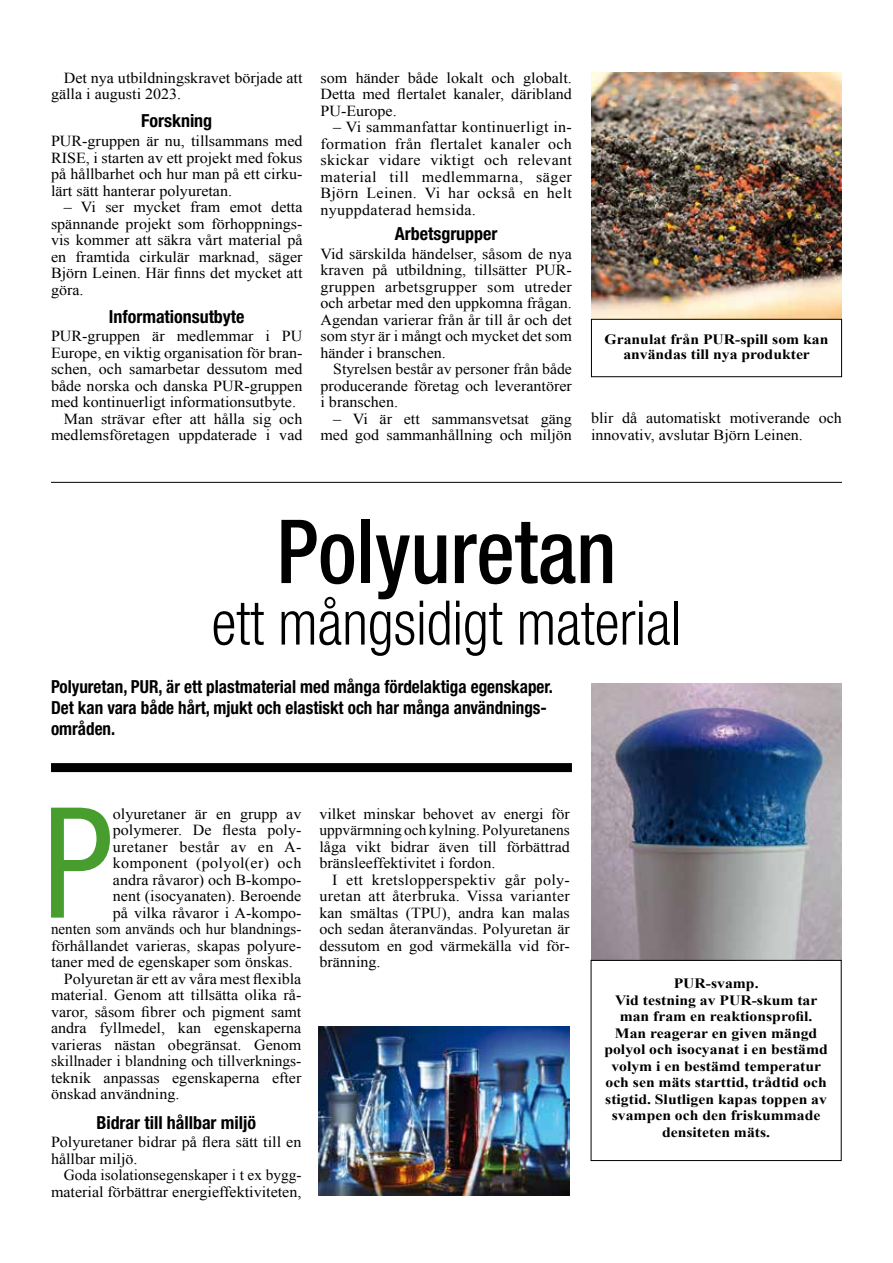
<style>
.page{position:relative;width:893px;height:1263px;background:#fff}
.page>*{position:absolute;margin:0;border:0;box-sizing:border-box;transform-origin:0 0}
.t1{font:condensed 153.9px "Helvetica Neue LT Std";color:#479d2e;scale:.95 1}
.t2{font:500 condensed 88.5px "Helvetica Neue LT Std";color:#000;scale:.94 1}
.t3{font:300 condensed 61.5px "Helvetica Neue LT Std";color:#000;scale:.94 1}
.t4{font:700 condensed 18px/21px "Helvetica Neue LT Std";color:#000;scale:.95 1}
.t5{font:700 condensed 18px "Helvetica Neue LT Std";color:#000}
.t6{font:15.3px/16.5px "Times New Roman";color:#000;text-align:justify;scale:1.05 1}
.t7{font:15.3px/16.5px "Times New Roman";color:#000;text-align:justify}
.t8{font:15.3px "Times New Roman";letter-spacing:.02em;color:#000;scale:1.05 1}
.t9{font:700 14.25px/16.5px "Times New Roman";color:#000;text-align:center;scale:1.1 1}
</style>
<div class="page">
<img style="left:591px;top:684px;width:251px;height:276px">
<div style="left:591px;top:960px;width:251px;height:201px;border:1px solid #000"></div>
<img style="left:591px;top:72px;width:251px;height:247px">
<hr style="left:51px;top:482px;width:791px;height:1px;background:#000">
<img style="left:319px;top:1026px;width:251px;height:169px">
<div style="left:51px;top:763px;width:521px;height:9px;background:#000"></div>
<div style="left:591px;top:319px;width:251px;height:58px;border:1px solid #000"></div>
<p class="t6" style="left:51px;top:69px;width:241px;text-indent:13px">Det nya utbildningskravet började att gälla i augusti 2023.</p>
<p class="t5" style="left:141px;top:110px;width:72px">Forskning</p>
<p class="t6" style="left:51px;top:132px;width:241px">PUR-gruppen är nu, tillsammans med RISE, i starten av ett projekt med fokus på hållbarhet och hur man på ett cirku&shy;lärt sätt hanterar polyuretan.</p>
<p class="t6" style="left:51px;top:198px;width:241px;text-indent:13px">– Vi ser mycket fram emot detta spännande projekt som förhoppnings&shy;vis kommer att säkra vårt material på en framtida cirkulär marknad, säger Björn Leinen. Här finns det mycket att göra.</p>
<p class="t5" style="left:109px;top:305px;width:137px">Informationsutbyte</p>
<p class="t6" style="left:51px;top:328px;width:241px">PUR-gruppen är medlemmar i PU</p>
<p class="t6" style="left:51px;top:344px;width:241px">Europe, en viktig organisation för bran-</p>
<p class="t6" style="left:51px;top:361px;width:241px">schen, och samarbetar dessutom med</p>
<p class="t6" style="left:51px;top:377px;width:241px">både norska och danska PUR-gruppen</p>
<p class="t6" style="left:51px;top:394px;width:235px">med kontinuerligt informationsutbyte.</p>
<p class="t6" style="left:64px;top:410px;width:229px">Man strävar efter att hålla sig och</p>
<p class="t6" style="left:51px;top:427px;width:241px">medlemsföretagen uppdaterade i vad</p>
<p class="t6" style="left:320px;top:69px;width:241px">som händer både lokalt och globalt.<br>Detta med flertalet kanaler, däribland PU-Europe.</p>
<p class="t6" style="left:320px;top:119px;width:241px;text-indent:13px">– Vi sammanfattar kontinuerligt in&shy;formation från flertalet kanaler och skickar vidare viktigt och relevant material till medlemmarna, säger Björn Leinen. Vi har också en helt nyuppdaterad hemsida.</p>
<p class="t5" style="left:395px;top:223px;width:104px">Arbetsgrupper</p>
<p class="t6" style="left:320px;top:245px;width:241px">Vid särskilda händelser, såsom de nya kraven på utbildning, tillsätter PUR&shy;gruppen arbetsgrupper som utreder och arbetar med den uppkomna frågan.<br>Agendan varierar från år till år och det som styr är i mångt och mycket det som händer i branschen.</p>
<p class="t7" style="left:320px;top:360px;width:253px;text-indent:13px">Styrelsen består av personer från både producerande företag och leverantörer i branschen.</p>
<p class="t6" style="left:320px;top:410px;width:241px;text-align:right">– Vi är ett sammansvetsat gäng med god sammanhållning och miljön</p>
<p class="t9" style="left:605px;top:332px;width:205px;line-height:15px">Granulat från PUR-spill som kan användas till nya produkter</p>
<p class="t6" style="left:591px;top:409px;width:240px">blir då automatiskt motiverande och innovativ, avslutar Björn Leinen.</p>
<h2 class="t2" style="left:277px;top:499px;width:363px">Polyuretan</h2>
<h3 class="t3" style="left:212px;top:587px;width:501px">ett mångsidigt material</h3>
<p class="t4" style="left:51px;top:675px;width:530px">Polyuretan, PUR, är ett plastmaterial med många fördelaktiga egenskaper.<br>Det kan vara både hårt, mjukt och elastiskt och har många användnings&shy;områden.</p>
<h1 class="t1" style="left:43px;top:774px;width:76px">P</h1>
<p class="t6" style="left:113px;top:805px;width:181px">olyuretaner är en grupp av</p>
<p class="t6" style="left:113px;top:821px;width:181px">polymerer. De flesta poly-</p>
<p class="t8" style="left:113px;top:836px;width:181px">uretaner består av en A-</p>
<p class="t8" style="left:113px;top:853px;width:181px">komponent (polyol(er) och</p>
<p class="t6" style="left:113px;top:871px;width:181px">andra råvaror) och B-kompo-</p>
<p class="t6" style="left:113px;top:887px;width:181px">nent (isocyanaten). Beroende</p>
<p class="t6" style="left:113px;top:904px;width:181px">på vilka råvaror i A-kompo-</p>
<p class="t7" style="left:51px;top:920px;width:252px">nenten som används och hur blandnings-</p>
<p class="t6" style="left:51px;top:937px;width:240px">förhållandet varieras, skapas polyure-</p>
<p class="t6" style="left:51px;top:953px;width:232px">taner med de egenskaper som önskas.</p>
<p class="t6" style="left:64px;top:970px;width:228px">Polyuretan är ett av våra mest flexibla</p>
<p class="t6" style="left:51px;top:986px;width:240px">material. Genom att tillsätta olika rå-</p>
<p class="t6" style="left:51px;top:1003px;width:240px">varor, såsom fibrer och pigment samt</p>
<p class="t6" style="left:51px;top:1019px;width:240px">andra fyllmedel, kan egenskaperna</p>
<p class="t6" style="left:51px;top:1036px;width:240px">varieras nästan obegränsat. Genom</p>
<p class="t7" style="left:51px;top:1052px;width:252px">skillnader i blandning och tillverknings-</p>
<p class="t6" style="left:51px;top:1069px;width:240px">teknik anpassas egenskaperna efter</p>
<p class="t6" style="left:51px;top:1085px;width:124px">önskad användning.</p>
<p class="t5" style="left:96px;top:1111px;width:161px">Bidrar till hållbar miljö</p>
<p class="t6" style="left:51px;top:1134px;width:240px">Polyuretaner bidrar på flera sätt till en hållbar miljö.</p>
<p class="t7" style="left:51px;top:1167px;width:252px;text-align:right">Goda isolationsegenskaper i t ex bygg&shy;material förbättrar energieffektiviteten,</p>
<p class="t6" style="left:319px;top:805px;width:240px">vilket minskar behovet av energi för uppvärmning och kylning. Polyuretanens låga vikt bidrar även till förbättrad bränsleeffektivitet i fordon.</p>
<p class="t6" style="left:319px;top:871px;width:240px;text-indent:13px">I ett kretslopperspektiv går poly&shy;uretan att återbruka. Vissa varianter kan smältas (TPU), andra kan malas och sedan återanvändas. Polyuretan är dessutom en god värmekälla vid för&shy;bränning.</p>
<p class="t9" style="left:604px;top:975px;width:205px">PUR-svamp.<br>Vid testning av PUR-skum tar man fram en reaktionsprofil.<br>Man reagerar en given mängd polyol och isocyanat i en bestämd volym i en bestämd temperatur och sen mäts starttid, trådtid och stigtid. Slutligen kapas toppen av svampen och den friskummade densiteten mäts.</p>
</div>
